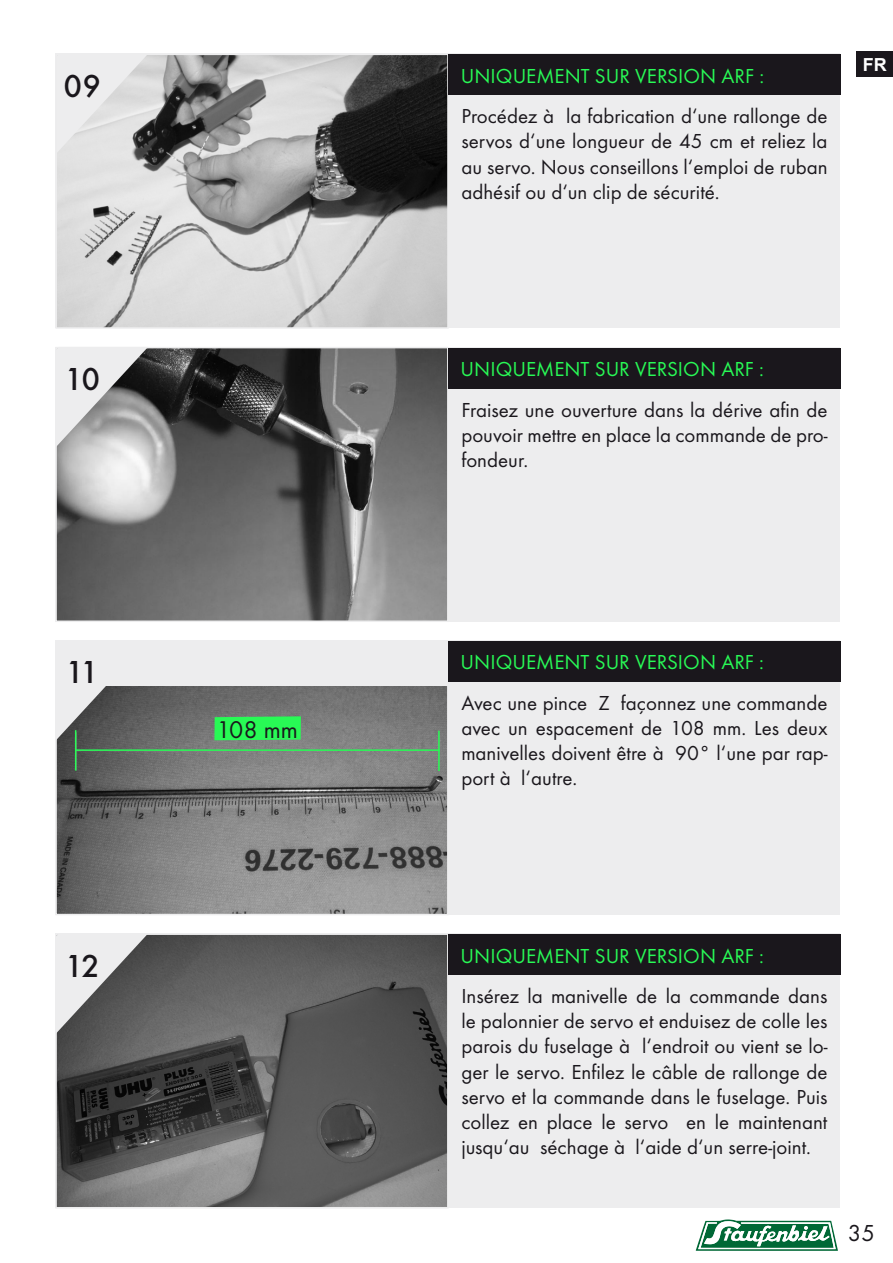
<style>
.page{position:relative;width:893px;height:1263px;background:#fff}
.page>*{position:absolute;margin:0;border:0;box-sizing:border-box;transform-origin:0 0}
.t1{font:500 33px "Function Pro";letter-spacing:-.065em;color:#1a171c}
.t2{font:25.05px "Function Pro";color:#1a171c}
.t3{font:24px "Function Pro";color:#1a171c}
.t4{font:21px/25.2px "Function Pro";color:#1a171c;text-align:justify}
.t5{font:21px "Function Pro";color:#28fa55}
.t6{font:700 18px "Arial";color:#fff}
</style>
<div class="page">
<svg style="left:696px;top:1219px;width:142px;height:32px"></svg>
<div style="left:857px;top:51px;width:36px;height:26px;background:#1a171c"></div>
<div style="left:55px;top:54px;width:785px;height:274px;background:#ededee"></div>
<img style="left:58px;top:57px;width:388px;height:269px">
<div style="left:55px;top:54px;width:394px;height:275px;border:2px solid #ededee"></div>
<svg style="left:56px;top:54px;width:92px;height:100px"></svg>
<div style="left:448px;top:55px;width:392px;height:40px;background:#1a171c"></div>
<div style="left:55px;top:347px;width:785px;height:275px;background:#ededee"></div>
<img style="left:58px;top:350px;width:388px;height:269px">
<div style="left:55px;top:347px;width:394px;height:275px;border:2px solid #ededee"></div>
<svg style="left:56px;top:347px;width:92px;height:100px"></svg>
<div style="left:448px;top:348px;width:392px;height:40px;background:#1a171c"></div>
<div style="left:55px;top:640px;width:785px;height:275px;background:#ededee"></div>
<img style="left:58px;top:687px;width:388px;height:225px">
<div style="left:55px;top:640px;width:394px;height:275px;border:2px solid #ededee"></div>
<svg style="left:56px;top:640px;width:92px;height:100px"></svg>
<div style="left:448px;top:641px;width:392px;height:41px;background:#1a171c"></div>
<div style="left:55px;top:933px;width:785px;height:275px;background:#ededee"></div>
<img style="left:58px;top:936px;width:388px;height:269px">
<div style="left:55px;top:933px;width:394px;height:275px;border:2px solid #ededee"></div>
<svg style="left:56px;top:933px;width:92px;height:101px"></svg>
<div style="left:448px;top:934px;width:392px;height:41px;background:#1a171c"></div>
<hr style="left:76px;top:749px;width:364px;height:2px;background:#28fa55">
<hr style="left:75px;top:730px;width:1px;height:40px;background:#28fa55">
<hr style="left:438px;top:731px;width:2px;height:40px;background:#28fa55">
<svg style="left:214px;top:716px;width:87px;height:24px;background:#2bf456"></svg>
<h1 class="t1" style="left:64px;top:66px;width:39px">09</h1>
<p class="t5" style="left:461px;top:64px;width:305px">UNIQUEMENT SUR VERSION ARF :</p>
<p class="t4" style="left:461px;top:104px;width:368px">Procédez à la fabrication d‘une rallonge de servos d‘une longueur de 45 cm et reliez la au servo. Nous conseillons l‘emploi de ruban adhésif ou d‘un clip de sécurité.</p>
<p class="t6" style="left:863px;top:52px;width:25px">FR</p>
<h1 class="t1" style="left:64px;top:359px;width:37px">10</h1>
<p class="t5" style="left:461px;top:357px;width:305px">UNIQUEMENT SUR VERSION ARF :</p>
<p class="t4" style="left:461px;top:397px;width:368px">Fraisez une ouverture dans la dérive afin de pouvoir mettre en place la commande de pro&shy;fondeur.</p>
<h1 class="t1" style="left:66px;top:652px;width:35px">11</h1>
<p class="t5" style="left:461px;top:650px;width:305px">UNIQUEMENT SUR VERSION ARF :</p>
<p class="t2" style="left:216px;top:715px;width:83px">108 mm</p>
<p class="t4" style="left:461px;top:690px;width:368px">Avec une pince Z façonnez une commande avec un espacement de 108 mm. Les deux manivelles doivent être à 90° l‘une par rap&shy;port à l‘autre.</p>
<h1 class="t1" style="left:65px;top:946px;width:36px">12</h1>
<p class="t5" style="left:461px;top:943px;width:305px">UNIQUEMENT SUR VERSION ARF :</p>
<p class="t4" style="left:461px;top:983px;width:368px">Insérez la manivelle de la commande dans le palonnier de servo et enduisez de colle les parois du fuselage à l‘endroit ou vient se lo&shy;ger le servo. Enfilez le câble de rallonge de servo et la commande dans le fuselage. Puis collez en place le servo en le maintenant jusqu‘au séchage à l‘aide d‘un serre-joint.</p>
<p class="t3" style="left:848px;top:1219px;width:29px">35</p>
</div>
